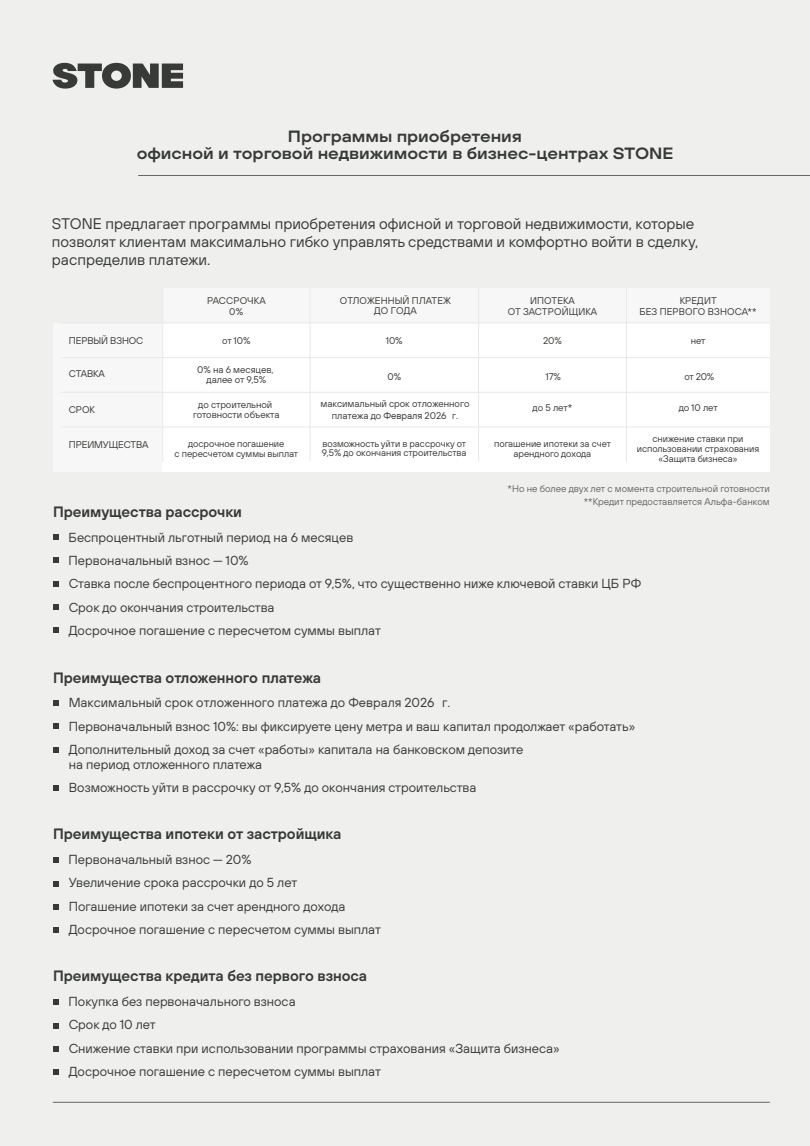
<style>
.page{position:relative;width:810px;height:1146px;background:#efefee}
.page>*{position:absolute;margin:0;border:0;box-sizing:border-box;transform-origin:0 0}
.t1{font:16.35px/17.3px "TT Hoves Pro Exp Dm Bd";letter-spacing:-.005em;color:#373a36;text-align:center}
.t2{font:15.38px/18px "TT Hoves Pro";color:#373a36}
.t3{font:15px "TT Hoves Pro Dm Bd";letter-spacing:-.005em;color:#373a36}
.t4{font:13.05px/23.4px "TT Hoves Pro";color:#373a36}
.t5{font:9.75px/11.1px "TT Hoves Pro";letter-spacing:-.005em;color:#373a36;text-align:center}
.t6{font:9.75px/13.4px "TT Hoves Pro";color:#666;text-align:right}
.t7{font:9.52px/10.1px "TT Hoves Pro";letter-spacing:-.005em;color:#373a36;text-align:center}
.s1{color:#404040}
</style>
<div class="page">
<div style="left:53px;top:427px;width:110px;height:44px;background:#f7f7f7"></div>
<div style="left:163px;top:427px;width:607px;height:44px;background:#fff"></div>
<div style="left:53px;top:392px;width:110px;height:35px;background:#f7f7f7"></div>
<div style="left:53px;top:357px;width:110px;height:35px;background:#f7f7f7"></div>
<div style="left:53px;top:323px;width:110px;height:34px;background:#f7f7f7"></div>
<div style="left:163px;top:288px;width:147px;height:35px;background:#f7f7f7"></div>
<div style="left:310px;top:288px;width:169px;height:35px;background:#f7f7f7"></div>
<div style="left:479px;top:288px;width:147px;height:35px;background:#f7f7f7"></div>
<div style="left:626px;top:288px;width:144px;height:35px;background:#f7f7f7"></div>
<div style="left:163px;top:392px;width:607px;height:35px;background:#fff"></div>
<div style="left:163px;top:357px;width:607px;height:35px;background:#fff"></div>
<div style="left:163px;top:323px;width:607px;height:34px;background:#fff"></div>
<hr style="left:60px;top:392px;width:710px;height:1px;background:#e8e8e8">
<hr style="left:60px;top:357px;width:710px;height:1px;background:#e8e8e8">
<hr style="left:60px;top:323px;width:710px;height:1px;background:#e8e8e8">
<hr style="left:626px;top:288px;width:1px;height:173px;background:#e8e8e8">
<hr style="left:478px;top:288px;width:1px;height:173px;background:#e8e8e8">
<hr style="left:60px;top:427px;width:710px;height:1px;background:#e8e8e8">
<hr style="left:310px;top:288px;width:1px;height:173px;background:#e8e8e8">
<hr style="left:163px;top:288px;width:1px;height:173px;background:#e8e8e8">
<svg style="left:53px;top:700px;width:6px;height:5px"></svg>
<svg style="left:53px;top:723px;width:6px;height:6px"></svg>
<svg style="left:53px;top:747px;width:6px;height:5px"></svg>
<svg style="left:53px;top:785px;width:6px;height:6px"></svg>
<svg style="left:53px;top:534px;width:6px;height:6px"></svg>
<svg style="left:53px;top:557px;width:6px;height:6px"></svg>
<svg style="left:53px;top:581px;width:6px;height:6px"></svg>
<svg style="left:53px;top:604px;width:6px;height:6px"></svg>
<svg style="left:53px;top:627px;width:6px;height:6px"></svg>
<svg style="left:53px;top:927px;width:6px;height:6px"></svg>
<svg style="left:53px;top:904px;width:6px;height:5px"></svg>
<svg style="left:53px;top:881px;width:6px;height:5px"></svg>
<svg style="left:53px;top:857px;width:6px;height:6px"></svg>
<svg style="left:52px;top:63px;width:131px;height:26px"></svg>
<hr style="left:53px;top:1102px;width:717px;height:1px;background:#666">
<hr style="left:138px;top:175px;width:672px;height:1px;background:#666">
<svg style="left:53px;top:1069px;width:6px;height:6px"></svg>
<svg style="left:53px;top:1046px;width:6px;height:5px"></svg>
<svg style="left:53px;top:1023px;width:6px;height:5px"></svg>
<svg style="left:53px;top:999px;width:6px;height:6px"></svg>
<p class="t1" style="left:137px;top:127px;width:538px">Программы приобретения<br>офисной и торговой недвижимости в бизнес-центрах STONE</p>
<p class="t2" style="left:52px;top:215px;width:648px">STONE предлагает программы приобретения офисной и торговой недвижимости, которые позволят клиентам максимально гибко управлять средствами и комфортно войти в сделку, распределив платежи.</p>
<p class="t5" style="left:207px;top:294px;width:60px">РАССРОЧКА<br>0%</p>
<p class="t5" style="left:340px;top:295px;width:113px;line-height:10.5px">ОТЛОЖЕННЫЙ ПЛАТЕЖ<br>ДО ГОДА</p>
<p class="t5" style="left:508px;top:294px;width:91px">ИПОТЕКА<br>ОТ ЗАСТРОЙЩИКА</p>
<p class="t5" style="left:639px;top:294px;width:119px">КРЕДИТ<br>БЕЗ ПЕРВОГО ВЗНОСА**</p>
<p class="t5" style="left:691px;top:335px;width:16px">нет</p>
<p class="t5" style="left:684px;top:370px;width:31px">от 20%</p>
<p class="t5" style="left:679px;top:401px;width:40px">до 10 лет</p>
<p class="t5" style="left:69px;top:334px;width:76px">ПЕРВЫЙ ВЗНОС</p>
<p class="t5" style="left:69px;top:368px;width:37px">СТАВКА</p>
<p class="t5" style="left:69px;top:404px;width:27px">СРОК</p>
<p class="t5" style="left:222px;top:335px;width:30px">от 10%</p>
<p class="t5" style="left:386px;top:335px;width:18px">10%</p>
<p class="t5" style="left:543px;top:335px;width:20px">20%</p>
<p class="t5" style="left:546px;top:370px;width:17px">17%</p>
<p class="t5" style="left:533px;top:401px;width:41px">до 5 лет*</p>
<p class="t7" style="left:494px;top:438px;width:118px">погашение ипотеки за счет арендного дохода</p>
<p class="t7" style="left:637px;top:434px;width:124px">снижение ставки при использовании страхования «Защита бизнеса»</p>
<p class="t6" style="left:508px;top:481px;width:264px">*Но не более двух лет с момента строительной готовности **Кредит предоставляется Альфа-банком</p>
<p class="t5" style="left:197px;top:364px;width:78px;line-height:10.1px">0% на 6 месяцев, далее от 9,5%</p>
<p class="t5" style="left:387px;top:370px;width:15px">0%</p>
<p class="t5" style="left:193px;top:399px;width:88px;line-height:10.1px">до строительной готовности объекта</p>
<p class="t5" style="left:321px;top:397px;width:150px;line-height:11.7px">максимальный срок отложенного платежа до Февраля 2026 г.</p>
<p class="t5" style="left:69px;top:438px;width:81px">ПРЕИМУЩЕСТВА</p>
<p class="t7" style="left:175px;top:438px;width:125px">досрочное погашение<br>с пересчетом суммы выплат</p>
<p class="t7" style="left:322px;top:438px;width:146px;line-height:9.6px;text-align:left">возможность уйти в рассрочку от<br>9,5% до окончания строительства</p>
<p class="t3" style="left:53px;top:502px;width:190px">Преимущества рассрочки</p>
<p class="t4" style="left:69px;top:525px;width:574px">Беспроцентный льготный период на 6 месяцев<br>Первоначальный взнос — 10%<br>Ставка после беспроцентного периода от 9,5%, что существенно ниже ключевой ставки ЦБ РФ Срок до окончания строительства<br>Досрочное погашение с пересчетом суммы выплат</p>
<p class="t3" style="left:53px;top:667px;width:269px">Преимущества отложенного платежа</p>
<p class="t4" style="left:69px;top:690px;width:568px">Максимальный срок отложенного платежа до <span class="s1">Февраля</span> 2026 г.<br>Первоначальный взнос 10%: вы фиксируете цену метра и ваш капитал продолжает «работать»<br>Дополнительный доход за счет «работы» капитала на банковском депозите</p>
<p class="t4" style="left:69px;top:752px;width:409px;line-height:23.2px">на период отложенного платежа<br>Возможность уйти в рассрочку от 9,5% до окончания строительства</p>
<p class="t3" style="left:53px;top:824px;width:290px">Преимущества ипотеки от застройщика</p>
<p class="t4" style="left:69px;top:847px;width:314px">Первоначальный взнос — 20%<br>Увеличение срока рассрочки до 5 лет<br>Погашение ипотеки за счет арендного дохода Досрочное погашение с пересчетом суммы выплат</p>
<p class="t3" style="left:53px;top:966px;width:316px">Преимущества кредита без первого взноса</p>
<p class="t4" style="left:69px;top:989px;width:492px">Покупка без первоначального взноса<br>Срок до 10 лет<br>Снижение ставки при использовании программы страхования «Защита бизнеса» Досрочное погашение с пересчетом суммы выплат</p>
</div>
